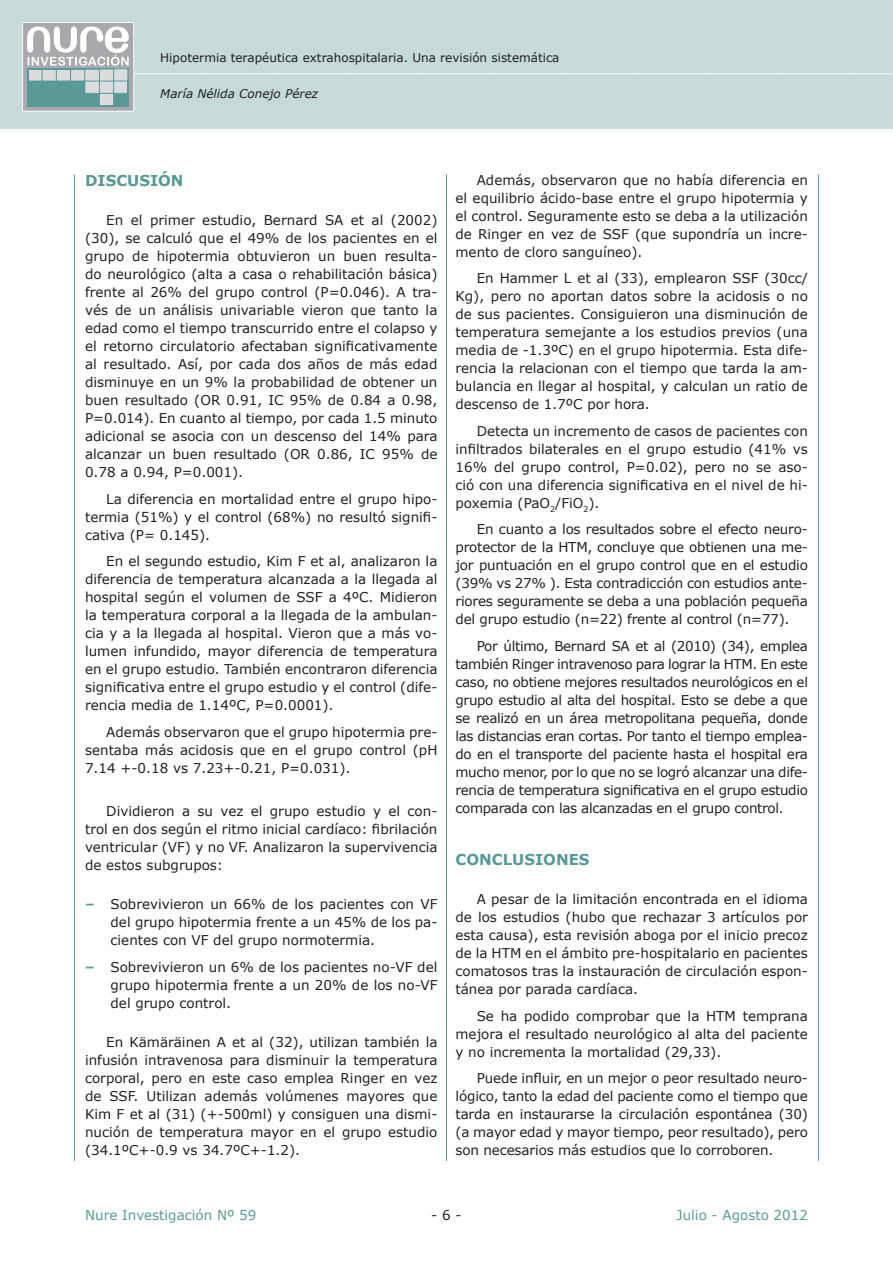
<style>
.page{position:relative;width:893px;height:1263px;background:#fff}
.page>*{position:absolute;margin:0;border:0;box-sizing:border-box;transform-origin:0 0}
.t1{font:18px "Times";color:#fff}
.TITULO_1{font:700 15px "Verdana";color:#599a98}
.Texto{font:13.5px/18px "Verdana";color:#231f20;text-align:justify}
.Texto_5{font:13.5px/18px "Verdana";color:#231f20;text-align:justify}
.Sangre_1{font:13.5px/18px "Verdana";color:#231f20;text-align:justify}
.t2{font:13.5px "Verdana";color:#599a98}
.t3{font:12px "Verdana";color:#231f20}
.t4{font:italic 12px "Verdana";color:#231f20}
.s1{font-weight:700;color:#599a98}
</style>
<div class="page">
<div style="left:0;top:0;width:893px;height:128px;background:#c5dad9"></div>
<div style="left:22px;top:23px;width:112px;height:88px;background:#a8a9ad"></div>
<svg style="left:27px;top:27px;width:102px;height:80px"></svg>
<div style="left:22px;top:22px;width:112px;height:90px;border:1px solid #fff"></div>
<hr style="left:446px;top:174px;width:1px;height:987px;background:#599a98">
<hr style="left:74px;top:174px;width:1px;height:987px;background:#599a98">
<hr style="left:818px;top:174px;width:1px;height:987px;background:#599a98">
<p class="t3" style="left:160px;top:50px;width:401px">Hipotermia terapéutica extrahospitalaria. Una revisión sistemática</p>
<p class="t4" style="left:160px;top:86px;width:159px">María Nélida Conejo Pérez</p>
<h1 class="t1" style="left:56px;top:56px;width:838px">_____________________________________________________________________________________________</h1>
<p class="TITULO_1" style="left:85px;top:171px;width:54px">DISCUSIÓN</p>
<p class="Texto_5" style="left:85px;top:211px;width:354px;text-indent:21px">En el primer estudio, Bernard SA et al (2002) (30), se calculó que el 49% de los pacientes en el grupo de hipotermia obtuvieron un buen resulta&shy;do neurológico (alta a casa o rehabilitación básica) frente al 26% del grupo control (P=0.046). A tra&shy;vés de un análisis univariable vieron que tanto la edad como el tiempo transcurrido entre el colapso y el retorno circulatorio afectaban significativamente al resultado. Así, por cada dos años de más edad disminuye en un 9% la probabilidad de obtener un buen resultado (OR 0.91, IC 95% de 0.84 a 0.98, P=0.014). En cuanto al tiempo, por cada 1.5 minuto adicional se asocia con un descenso del 14% para alcanzar un buen resultado (OR 0.86, IC 95% de 0.78 a 0.94, P=0.001).</p>
<p class="Texto" style="left:85px;top:489px;width:354px;text-indent:21px">La diferencia en mortalidad entre el grupo hipo&shy;termia (51%) y el control (68%) no resultó signifi&shy;cativa (P= 0.145).</p>
<p class="Texto" style="left:85px;top:552px;width:354px;text-indent:21px">En el segundo estudio, Kim F et al, analizaron la diferencia de temperatura alcanzada a la llegada al hospital según el volumen de SSF a 4ºC. Midieron la temperatura corporal a la llegada de la ambulan&shy;cia y a la llegada al hospital. Vieron que a más vo&shy;lumen infundido, mayor diferencia de temperatura en el grupo estudio. También encontraron diferencia significativa entre el grupo estudio y el control (dife&shy;rencia media de 1.14ºC, P=0.0001).</p>
<p class="Texto" style="left:85px;top:722px;width:354px;text-indent:21px">Además observaron que el grupo hipotermia pre&shy;sentaba más acidosis que en el grupo control (pH 7.14 +-0.18 vs 7.23+-0.21, P=0.031).</p>
<p class="Texto_5" style="left:85px;top:802px;width:354px;text-indent:21px">Dividieron a su vez el grupo estudio y el con&shy;trol en dos según el ritmo inicial cardíaco: fibrilación ventricular (VF) y no VF. Analizaron la supervivencia de estos subgrupos:</p>
<p class="Sangre_1" style="left:111px;top:895px;width:328px;text-indent:-26px"><span class="s1">–</span> Sobrevivieron un 66% de los pacientes con VF del grupo hipotermia frente a un 45% de los pa&shy;cientes con VF del grupo normotermia.</p>
<p class="Sangre_1" style="left:111px;top:957px;width:328px;text-indent:-26px"><span class="s1">–</span> Sobrevivieron un 6% de los pacientes no-VF del grupo hipotermia frente a un 20% de los no-VF del grupo control.</p>
<p class="Texto_5" style="left:85px;top:1033px;width:354px;text-indent:21px">En Kämäräinen A et al (32), utilizan también la infusión intravenosa para disminuir la temperatura corporal, pero en este caso emplea Ringer en vez de SSF. Utilizan además volúmenes mayores que Kim F et al (31) (+-500ml) y consiguen una dismi&shy;nución de temperatura mayor en el grupo estudio (34.1ºC+-0.9 vs 34.7ºC+-1.2).</p>
<p class="Texto" style="left:455px;top:170px;width:354px;text-indent:21px">Además, observaron que no había diferencia en el equilibrio ácido-base entre el grupo hipotermia y el control. Seguramente esto se deba a la utilización de Ringer en vez de SSF (que supondría un incre&shy;mento de cloro sanguíneo).</p>
<p class="Texto" style="left:455px;top:269px;width:354px;text-indent:21px">En Hammer L et al (33), emplearon SSF (30cc/ Kg), pero no aportan datos sobre la acidosis o no de sus pacientes. Consiguieron una disminución de temperatura semejante a los estudios previos (una media de -1.3ºC) en el grupo hipotermia. Esta dife&shy;rencia la relacionan con el tiempo que tarda la am&shy;bulancia en llegar al hospital, y calculan un ratio de descenso de 1.7ºC por hora.</p>
<p class="Texto" style="left:455px;top:421px;width:354px;text-indent:21px">Detecta un incremento de casos de pacientes con infiltrados bilaterales en el grupo estudio (41% vs 16% del grupo control, P=0.02), pero no se aso&shy;ció con una diferencia significativa en el nivel de hi&shy;poxemia (PaO<sub>2</sub>/FiO<sub>2</sub>).</p>
<p class="Texto" style="left:455px;top:520px;width:354px;text-indent:21px">En cuanto a los resultados sobre el efecto neuro&shy;protector de la HTM, concluye que obtienen una me&shy;jor puntuación en el grupo control que en el estudio (39% vs 27% ). Esta contradicción con estudios ante&shy;riores seguramente se deba a una población pequeña del grupo estudio (n=22) frente al control (n=77).</p>
<p class="Texto" style="left:455px;top:636px;width:354px;text-indent:21px">Por último, Bernard SA et al (2010) (34), emplea también Ringer intravenoso para lograr la HTM. En este caso, no obtiene mejores resultados neurológicos en el grupo estudio al alta del hospital. Esto se debe a que se realizó en un área metropolitana pequeña, donde las distancias eran cortas. Por tanto el tiempo emplea&shy;do en el transporte del paciente hasta el hospital era mucho menor, por lo que no se logró alcanzar una dife&shy;rencia de temperatura significativa en el grupo estudio comparada con las alcanzadas en el grupo control.</p>
<p class="TITULO_1" style="left:455px;top:850px;width:59px">CONCLUSIONES</p>
<p class="Texto_5" style="left:455px;top:890px;width:354px;text-indent:21px">A pesar de la limitación encontrada en el idioma de los estudios (hubo que rechazar 3 artículos por esta causa), esta revisión aboga por el inicio precoz de la HTM en el ámbito pre-hospitalario en pacientes comatosos tras la instauración de circulación espon&shy;tánea por parada cardíaca.</p>
<p class="Texto" style="left:455px;top:1006px;width:354px;text-indent:21px">Se ha podido comprobar que la HTM temprana mejora el resultado neurológico al alta del paciente y no incrementa la mortalidad (29,33).</p>
<p class="Texto" style="left:455px;top:1069px;width:354px;text-indent:21px">Puede influir, en un mejor o peor resultado neuro&shy;lógico, tanto la edad del paciente como el tiempo que tarda en instaurarse la circulación espontánea (30) (a mayor edad y mayor tiempo, peor resultado), pero son necesarios más estudios que lo corroboren.</p>
<p class="t2" style="left:85px;top:1207px;width:173px">Nure Investigación Nº 59</p>
<p class="Texto_5" style="left:431px;top:1206px;width:32px">- 6 -</p>
<p class="t2" style="left:677px;top:1207px;width:133px">Julio - Agosto 2012</p>
</div>
